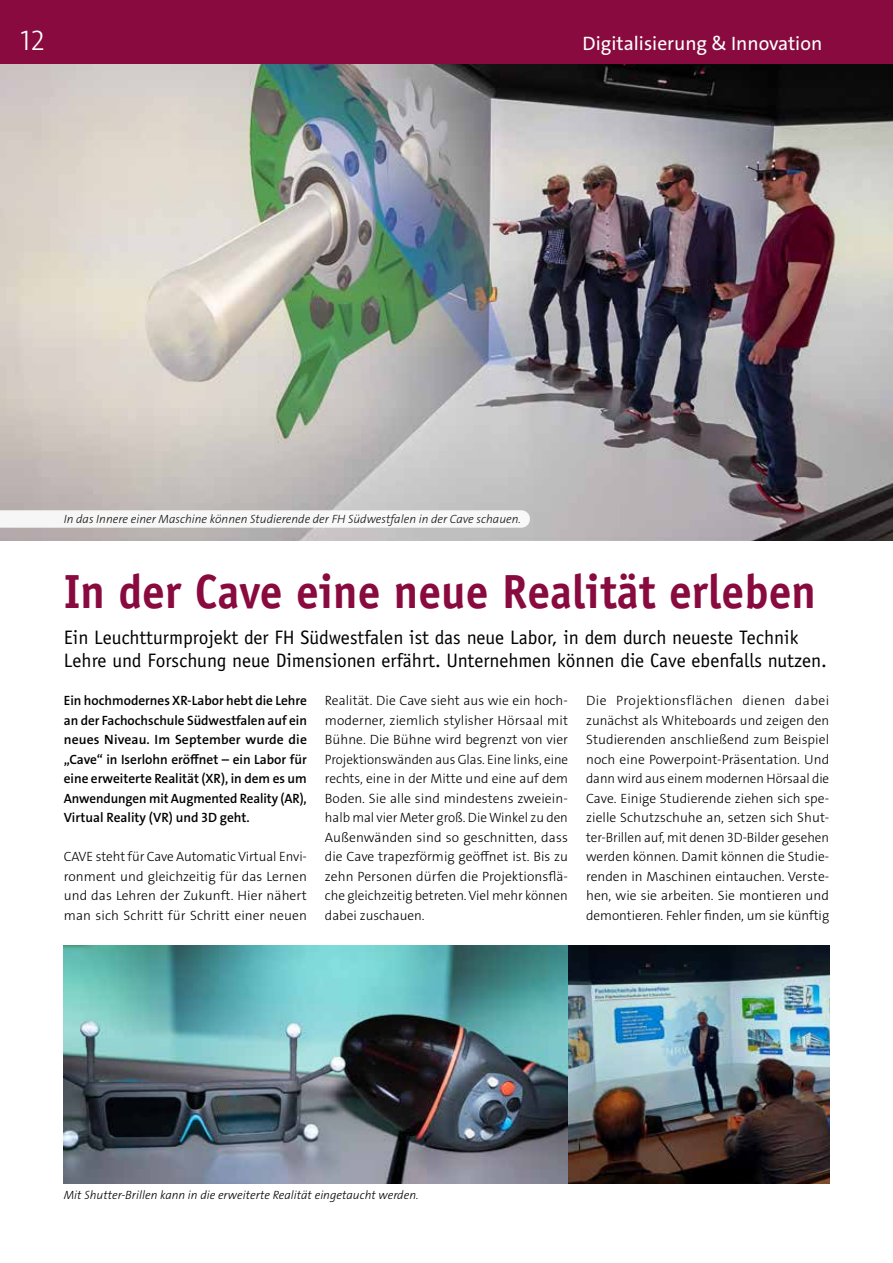
<style>
.page{position:relative;width:893px;height:1263px;background:#fff}
.page>*{position:absolute;margin:0;border:0;box-sizing:border-box;transform-origin:0 0}
.t1{font:700 48px "Officina Sans";color:#890a3e;scale:.95 1}
.t2{font:28.5px "The Sans LP3 Lig";color:#fff}
.t3{font:19.5px/23.4px "Officina Sans";color:#000}
.t4{font:19.5px "The Sans LP5 Plain";color:#fff}
.t5{font:13.5px/19.5px "The Sans LP3 Lig";letter-spacing:.005em;color:#000;text-align:justify}
.t6{font:13.5px/19.5px "The Sans LP6 Se Bld";letter-spacing:-.005em;color:#000;text-align:justify}
.t7{font:12px "The Sans LP3 Lig IT";color:#000}
</style>
<div class="page">
<div style="left:0;top:0;width:893px;height:64px;background:#890a3e"></div>
<img style="left:0;top:64px;width:893px;height:476px">
<img style="left:64px;top:946px;width:765px;height:238px">
<svg style="left:0;top:510px;width:530px;height:18px"></svg>
<h2 class="t2" style="left:21px;top:22px;width:26px">12</h2>
<h3 class="t4" style="left:583px;top:31px;width:241px">Digitalisierung &amp; Innovation</h3>
<p class="t7" style="left:64px;top:512px;width:459px">In das Innere einer Maschine können Studierende der FH Südwestfalen in der Cave schauen.</p>
<h1 class="t1" style="left:64px;top:562px;width:793px">In der Cave eine neue Realität erleben</h1>
<h3 class="t3" style="left:64px;top:626px;width:765px">Ein Leuchtturmprojekt der FH Südwestfalen ist das neue Labor, in dem durch neueste Technik<br>Lehre und Forschung neue Dimensionen erfährt. Unternehmen können die Cave ebenfalls nutzen.</h3>
<p class="t6" style="left:64px;top:691px;width:245px">Ein hochmodernes XR-Labor hebt die Lehre an der Fachochschule Südwestfalen auf ein neues Niveau. Im September wurde die „Cave“ in Iserlohn eröffnet – ein Labor für eine erweiterte Realität (XR), in dem es um Anwendungen mit Augmented Reality (AR), Virtual Reality (VR) und 3D geht.</p>
<p class="t5" style="left:64px;top:847px;width:245px">CAVE steht für Cave Automatic Virtual Envi&shy;ronment und gleichzeitig für das Lernen und das Lehren der Zukunft. Hier nähert man sich Schritt für Schritt einer neuen</p>
<p class="t5" style="left:325px;top:691px;width:245px">Realität. Die Cave sieht aus wie ein hoch&shy;moderner, ziemlich stylisher Hörsaal mit Bühne. Die Bühne wird begrenzt von vier Projektionswänden aus Glas. Eine links, eine rechts, eine in der Mitte und eine auf dem Boden. Sie alle sind mindestens zweiein&shy;halb mal vier Meter groß. Die Winkel zu den Außenwänden sind so geschnitten, dass die Cave trapezförmig geöffnet ist. Bis zu zehn Personen dürfen die Projektionsflä&shy;che gleichzeitig betreten. Viel mehr können dabei zuschauen.</p>
<p class="t5" style="left:586px;top:691px;width:245px">Die Projektionsflächen dienen dabei zunächst als Whiteboards und zeigen den Studierenden anschließend zum Beispiel noch eine Powerpoint-Präsentation. Und dann wird aus einem modernen Hörsaal die Cave. Einige Studierende ziehen sich spe&shy;zielle Schutzschuhe an, setzen sich Shut&shy;ter-Brillen auf, mit denen 3D-Bilder gesehen werden können. Damit können die Studie&shy;renden in Maschinen eintauchen. Verste&shy;hen, wie sie arbeiten. Sie montieren und demontieren. Fehler finden, um sie künftig</p>
<p class="t7" style="left:64px;top:1187px;width:356px">Mit Shutter-Brillen kann in die erweiterte Realität eingetaucht werden.</p>
</div>
